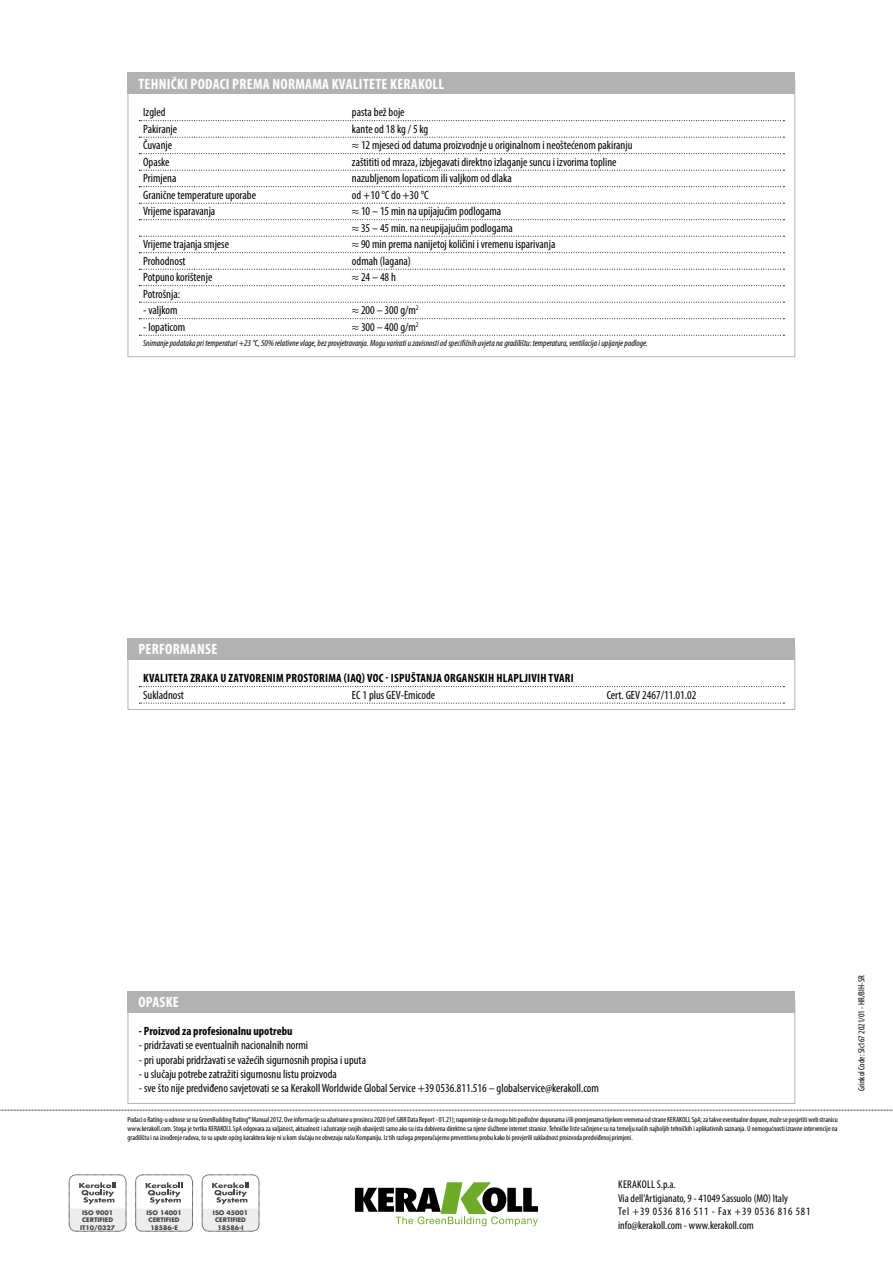
<style>
.page{position:relative;width:893px;height:1263px;background:#fff}
.page>*{position:absolute;margin:0;border:0;box-sizing:border-box;transform-origin:0 0}
.t1{font:700 condensed 15px "Myriad Pro";letter-spacing:.02em;color:#fff}
.t2{font:condensed 12px/16.5px "Myriad Pro";color:#000}
.t3{font:700 condensed 12px "Myriad Pro";letter-spacing:.02em;color:#000}
.t4{font:700 condensed 12px "Myriad Pro";color:#000}
.t5{font:condensed 11.25px/13.5px "Myriad Pro";color:#000}
.t6{font:italic condensed 9px "Myriad Pro";color:#000}
.t7{font:condensed 9px "Myriad Pro";color:#000}
.t8{font:condensed 7.5px/9px "Myriad Pro";color:#000;text-align:justify}
.t9{font:700 6.15px/7.4px "Futura Std";color:#424446;text-align:center}
</style>
<div class="page">
<svg style="left:0;top:1110px;width:893px;height:1px"></svg>
<svg style="left:355px;top:1182px;width:183px;height:44px"></svg>
<div style="left:69px;top:1175px;width:57px;height:56px;border:1px dashed #000;border-radius:7px"></div>
<svg style="left:69px;top:1182px;width:57px;height:49px"></svg>
<div style="left:136px;top:1175px;width:57px;height:56px;border:1px dashed #000;border-radius:7px"></div>
<svg style="left:136px;top:1182px;width:57px;height:49px"></svg>
<div style="left:202px;top:1175px;width:57px;height:56px;border:1px dashed #000;border-radius:7px"></div>
<svg style="left:202px;top:1182px;width:57px;height:49px"></svg>
<div style="left:128px;top:999px;width:667px;height:105px;border:1px solid #b3b2b2"></div>
<div style="left:128px;top:991px;width:667px;height:21px;background:#b3b2b2"></div>
<svg style="left:139px;top:686px;width:645px;height:1px"></svg>
<svg style="left:139px;top:703px;width:645px;height:1px"></svg>
<div style="left:128px;top:647px;width:667px;height:63px;border:1px solid #b3b2b2"></div>
<div style="left:128px;top:638px;width:667px;height:21px;background:#b3b2b2"></div>
<svg style="left:139px;top:120px;width:645px;height:1px"></svg>
<svg style="left:139px;top:137px;width:645px;height:1px"></svg>
<svg style="left:139px;top:153px;width:645px;height:1px"></svg>
<svg style="left:139px;top:170px;width:645px;height:1px"></svg>
<svg style="left:139px;top:186px;width:645px;height:1px"></svg>
<svg style="left:139px;top:203px;width:645px;height:1px"></svg>
<svg style="left:139px;top:219px;width:645px;height:1px"></svg>
<svg style="left:139px;top:236px;width:645px;height:1px"></svg>
<svg style="left:139px;top:252px;width:645px;height:1px"></svg>
<svg style="left:139px;top:269px;width:645px;height:1px"></svg>
<svg style="left:139px;top:285px;width:645px;height:1px"></svg>
<svg style="left:139px;top:302px;width:645px;height:1px"></svg>
<svg style="left:139px;top:318px;width:645px;height:1px"></svg>
<svg style="left:139px;top:335px;width:645px;height:1px"></svg>
<div style="left:128px;top:72px;width:667px;height:22px;background:#b3b2b2"></div>
<p class="t1" style="left:138px;top:74px;width:307px">TEHNIČKI PODACI PREMA NORMAMA KVALITETE KERAKOLL</p>
<p class="t2" style="left:143px;top:104px;width:24px">Izgled</p>
<p class="t2" style="left:352px;top:104px;width:54px">pasta bež boje</p>
<p class="t2" style="left:143px;top:120px;width:36px">Pakiranje</p>
<p class="t2" style="left:352px;top:120px;width:78px">kante od 18 kg / 5 kg</p>
<p class="t2" style="left:143px;top:137px;width:30px">Čuvanje</p>
<p class="t2" style="left:352px;top:137px;width:282px">≈ 12 mjeseci od datuma proizvodnje u originalnom i neoštećenom pakiranju</p>
<p class="t2" style="left:143px;top:153px;width:28px">Opaske</p>
<p class="t2" style="left:352px;top:153px;width:266px">zaštititi od mraza, izbjegavati direktno izlaganje suncu i izvorima topline</p>
<p class="t2" style="left:143px;top:170px;width:35px">Primjena</p>
<p class="t2" style="left:352px;top:170px;width:161px">nazubljenom lopaticom ili valjkom od dlaka</p>
<p class="t2" style="left:143px;top:186px;width:114px">Granične temperature uporabe</p>
<p class="t2" style="left:352px;top:186px;width:78px">od +10 °C do +30 °C</p>
<p class="t2" style="left:143px;top:203px;width:74px">Vrijeme isparavanja</p>
<p class="t2" style="left:352px;top:203px;width:162px">≈ 10 – 15 min na upijajućim podlogama<br>≈ 35 – 45 min. na neupijajućim podlogama</p>
<p class="t2" style="left:143px;top:236px;width:87px">Vrijeme trajanja smjese</p>
<p class="t2" style="left:352px;top:236px;width:205px">≈ 90 min prema nanijetoj količini i vremenu isparivanja</p>
<p class="t2" style="left:143px;top:252px;width:44px">Prohodnost</p>
<p class="t2" style="left:352px;top:252px;width:61px">odmah (lagana)</p>
<p class="t2" style="left:143px;top:269px;width:71px">Potpuno korištenje</p>
<p class="t2" style="left:352px;top:269px;width:46px">≈ 24 – 48 h</p>
<p class="t2" style="left:143px;top:285px;width:38px">Potrošnja:</p>
<p class="t2" style="left:143px;top:302px;width:36px">- valjkom</p>
<p class="t2" style="left:352px;top:302px;width:68px">≈ 200 – 300 g/m<sup>2</sup></p>
<p class="t2" style="left:143px;top:318px;width:44px">- lopaticom</p>
<p class="t2" style="left:352px;top:318px;width:68px">≈ 300 – 400 g/m<sup>2</sup></p>
<p class="t6" style="left:143px;top:337px;width:506px">Snimanje podataka pri temperaturi +23 °C, 50% relativne vlage, bez provjetravanja. Mogu varirati u zavisnosti od specifičnih uvjeta na gradilištu: temperatura, ventilacija i upijanje podloge.</p>
<p class="t1" style="left:138px;top:640px;width:80px">PERFORMANSE</p>
<p class="t3" style="left:143px;top:670px;width:432px">KVALITETA ZRAKA U ZATVORENIM PROSTORIMA (IAQ) VOC - ISPUŠTANJA ORGANSKIH HLAPLJIVIH TVARI</p>
<p class="t2" style="left:143px;top:686px;width:42px">Sukladnost</p>
<p class="t2" style="left:352px;top:686px;width:85px">EC 1 plus GEV-Emicode</p>
<p class="t2" style="left:607px;top:686px;width:91px">Cert. GEV 2467/11.01.02</p>
<p class="t1" style="left:138px;top:993px;width:42px">OPASKE</p>
<p class="t4" style="left:139px;top:1023px;width:155px">- Proizvod za profesionalnu upotrebu</p>
<p class="t2" style="left:139px;top:1037px;width:171px">- pridržavati se eventualnih nacionalnih normi</p>
<p class="t2" style="left:139px;top:1051px;width:229px">- pri uporabi pridržavati se važećih sigurnosnih propisa i uputa</p>
<p class="t2" style="left:139px;top:1066px;width:199px">- u slučaju potrebe zatražiti sigurnosnu listu proizvoda</p>
<p class="t2" style="left:139px;top:1080px;width:461px">- sve što nije predviđeno savjetovati se sa Kerakoll Worldwide Global Service +39 0536.811.516 – globalservice@kerakoll.com</p>
<p class="t8" style="left:128px;top:1115px;width:712px">Podaci o Rating-u odnose se na GreenBuilding Rating® Manual 2012. Ove informacije su ažurirane u prosincu 2020 (ref. GBR Data Report - 01.21); napominje se da mogu biti podložne dopunama i/ili promjenama tijekom vremena od strane KERAKOLL SpA; za takve eventualne dopune, može se posjetiti web stranicu www.kerakoll.com. Stoga je tvrtka KERAKOLL SpA odgovara za valjanost, aktualnost i ažuriranje svojih obavijesti samo ako su ista dobivena direktno sa njene službene internet stranice. Tehničke liste sačinjene su na temelju naših najboljih tehničkih i aplikativnih saznanja. U nemogućnosti izravne intervencije na gradilištu i na izvođenje radova, to su upute općeg karaktera koje ni u kom slučaju ne obvezuju našu Kompaniju. Iz tih razloga preporučujemo preventivnu probu kako bi provjerili sukladnost proizvoda predviđenoj primjeni.</p>
<p class="t9" style="left:80px;top:1209px;width:36px">ISO 9001<br>CERTIFIED<br>IT10/0327</p>
<p class="t9" style="left:146px;top:1209px;width:37px">ISO 14001<br>CERTIFIED<br>18586-E</p>
<p class="t9" style="left:213px;top:1209px;width:37px">ISO 45001<br>CERTIFIED<br>18586-I</p>
<p class="t5" style="left:618px;top:1178px;width:194px">KERAKOLL S.p.a.<br>Via dell’Artigianato, 9 - 41049 Sassuolo (MO) Italy<br>Tel +39 0536 816 511 - Fax +39 0536 816 581 info@kerakoll.com - www.kerakoll.com</p>
<p class="t7" style="left:856px;top:1091px;width:117px;rotate:-90deg">Grinkol Code: Slc167 2021/01 - HR/BIH-SR</p>
</div>
